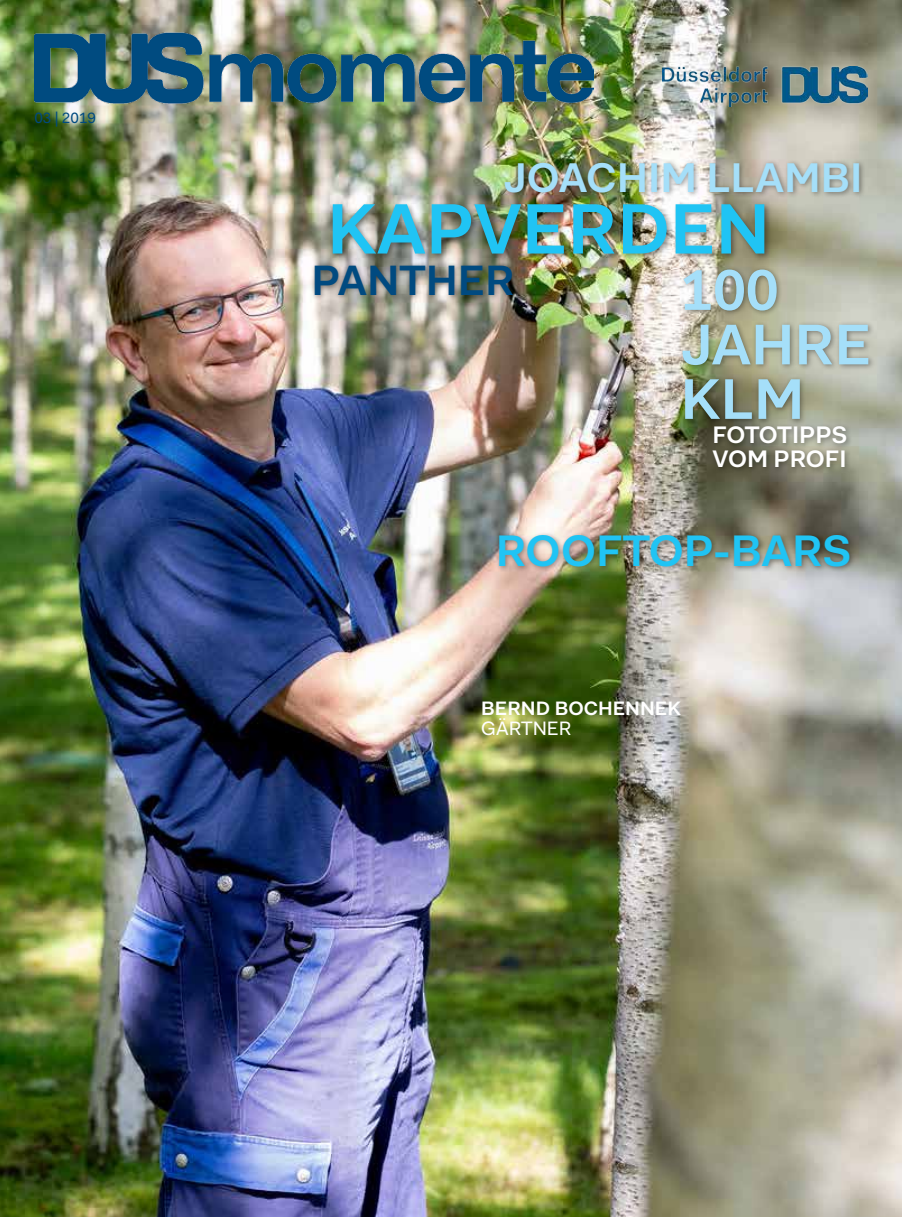
<style>
.page{position:relative;width:902px;height:1217px;background:#fff}
.page>*{position:absolute;margin:0;border:0;box-sizing:border-box;transform-origin:0 0}
.t1{font:600 71.5px "DUS Fakt Pro";color:#20c4f4}
.t2{font:600 57.5px/54.5px "DUS Fakt Pro";color:#a5dff9}
.t3{font:600 44.3px "DUS Fakt Pro";color:#20c4f4}
.t4{font:600 42.6px "DUS Fakt Pro";color:#004a80}
.t5{font:600 41.7px "DUS Fakt Pro";color:#a5dff9}
.t6{font:600 24px/24px "DUS Fakt Pro";letter-spacing:-.005em;color:#fff}
.t7{font:600 19.5px "DUS Fakt Pro";color:#fff}
.t8{font:19.5px "DUS Fakt Pro";color:#fff}
.t9{font:15px "DUS Fakt Pro";color:#004a80}
</style>
<div class="page">
<img style="left:0;top:0;width:901px;height:1216px">
<img style="left:662px;top:67px;width:205px;height:39px">
<img style="left:34px;top:32px;width:559px;height:72px">
<div style="left:329px;top:201px;width:442px;height:60px;background:#000;opacity:.4"></div>
<div style="left:311px;top:261px;width:207px;height:40px;background:#000;opacity:.4"></div>
<div style="left:709px;top:422px;width:144px;height:52px;background:#000;opacity:.4"></div>
<div style="left:501px;top:159px;width:365px;height:40px;background:#000;opacity:.4"></div>
<div style="left:678px;top:266px;width:197px;height:160px;background:#000;opacity:.4"></div>
<div style="left:495px;top:531px;width:361px;height:42px;background:#000;opacity:.4"></div>
<p class="t9" style="left:34px;top:108px;width:63px">03 | 2019</p>
<h3 class="t5" style="left:503px;top:149px;width:360px">JOACHIM LLAMBI</h3>
<h1 class="t1" style="left:327px;top:181px;width:444px">KAPVERDEN</h1>
<h3 class="t4" style="left:311px;top:251px;width:205px">PANTHER</h3>
<h2 class="t2" style="left:680px;top:262px;width:192px">100<br>JAHRE<br>KLM</h2>
<p class="t6" style="left:712px;top:422px;width:136px">FOTOTIPPS<br>VOM PROFI</p>
<h3 class="t3" style="left:495px;top:520px;width:357px">ROOFTOP-BARS</h3>
<p class="t7" style="left:481px;top:694px;width:201px">BERND BOCHENNEK</p>
<p class="t8" style="left:481px;top:714px;width:92px">GÄRTNER</p>
</div>
